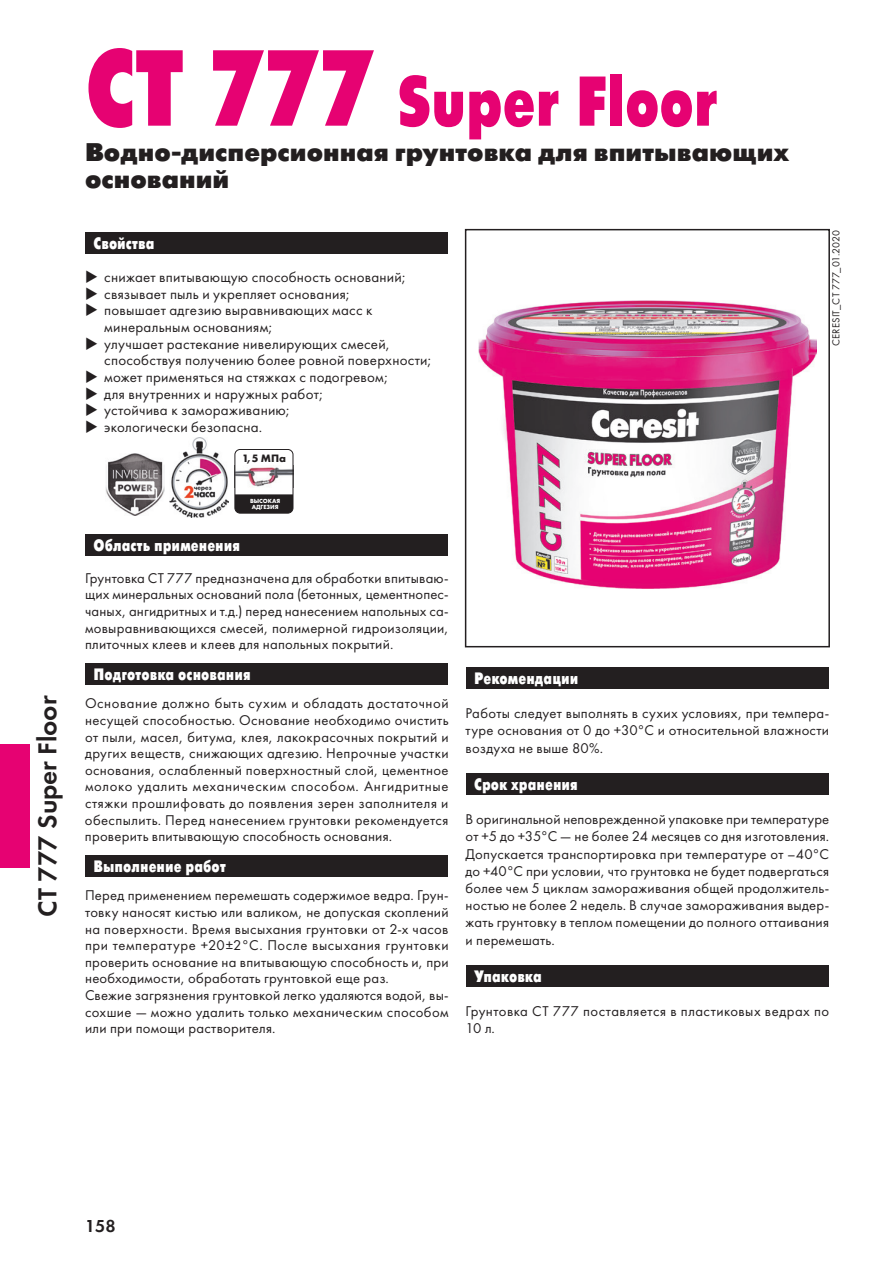
<style>
.page{position:relative;width:893px;height:1263px;background:#fff}
.page>*{position:absolute;margin:0;border:0;box-sizing:border-box;transform-origin:0 0}
.t1{font:70.2px "Futura Futuris Cond Extra Bold C";letter-spacing:-.015em;color:#e60272}
.t2{font:27px "Futura Demi C";color:#231f20}
.t3{font:25.5px/27px "Futura Futuris Black C";color:#231f20}
.t4{font:18px "Futura Demi C";color:#231f20}
.t5{font:16.5px "Futura Futuris Cond Extra Bold C";color:#fff}
.t6{font:15px/16.6px "Futura Book C";letter-spacing:.015em;color:#231f20}
.t7{font:14.7px/16.6px "Futura Book C";letter-spacing:.015em;color:#231f20;text-align:justify}
.t8{font:700 11.1px "Futura New";color:#231f20}
.t9{font:10.5px "Futura Book C";letter-spacing:.02em;color:#231f20}
.t10{font:700 6.15px/6.1px "Futura New";letter-spacing:-.01em;color:#fff}
.s1{font-size:107.7px}
</style>
<div class="page">
<div style="left:0;top:744px;width:30px;height:124px;background:#e60272"></div>
<div style="left:85px;top:232px;width:363px;height:22px;background:#231f20"></div>
<div style="left:85px;top:534px;width:363px;height:22px;background:#231f20"></div>
<div style="left:85px;top:663px;width:363px;height:22px;background:#231f20"></div>
<div style="left:85px;top:855px;width:363px;height:22px;background:#231f20"></div>
<div style="left:466px;top:667px;width:362px;height:22px;background:#231f20"></div>
<div style="left:466px;top:773px;width:362px;height:22px;background:#231f20"></div>
<div style="left:466px;top:965px;width:362px;height:22px;background:#231f20"></div>
<img style="left:478px;top:300px;width:338px;height:289px">
<div style="left:465px;top:229px;width:365px;height:418px;border:2px solid #231f20"></div>
<img style="left:105px;top:453px;width:59px;height:62px">
<img style="left:169px;top:437px;width:59px;height:81px">
<img style="left:236px;top:467px;width:55px;height:20px">
<div style="left:234px;top:449px;width:59px;height:64px;border:1px solid #231f20;border-radius:5px"></div>
<svg style="left:235px;top:494px;width:58px;height:19px"></svg>
<h2 class="t2" style="left:32px;top:917px;width:223px;rotate:-90deg">CT 777 Super Floor</h2>
<h1 class="t1" style="left:85px;top:63px;width:634px"><span class="s1">CT 777</span> Super Floor</h1>
<h3 class="t3" style="left:85px;top:139px;width:706px">Водно-дисперсионная грунтовка для впитывающих оснований</h3>
<p class="t5" style="left:94px;top:234px;width:62px">Свойства</p>
<p class="t6" style="left:104px;top:269px;width:329px">снижает впитывающую способность оснований; связывает пыль и укрепляет основания;<br>повышает адгезию выравнивающих масс к минеральным основаниям;<br>улучшает растекание нивелирующих смесей, способствуя получению более ровной поверхности; может применяться на стяжках с подогревом;<br>для внутренних и наружных работ;<br>устойчива к замораживанию;<br>экологически безопасна.</p>
<p class="t8" style="left:242px;top:452px;width:45px">1,5 МПа</p>
<p class="t10" style="left:250px;top:498px;width:32px">ВЫСОКАЯ<br>АДГЕЗИЯ</p>
<p class="t9" style="left:830px;top:346px;width:118px;rotate:-90deg">CERESIT_CT 777_01.2020</p>
<p class="t5" style="left:94px;top:536px;width:148px">Область применения</p>
<p class="t7" style="left:85px;top:570px;width:365px">Грунтовка CT 777 предназначена для обработки впитываю&shy;щих минеральных оснований пола (бетонных, цементнопес&shy;чаных, ангидритных и т.д.) перед нанесением напольных са&shy;мовыравнивающихся смесей, полимерной гидроизоляции, плиточных клеев и клеев для напольных покрытий.</p>
<p class="t5" style="left:94px;top:665px;width:159px">Подготовка основания</p>
<p class="t7" style="left:85px;top:695px;width:365px">Основание должно быть сухим и обладать достаточной несущей способностью. Основание необходимо очистить от пыли, масел, битума, клея, лакокрасочных покрытий и других веществ, снижающих адгезию. Непрочные участки основания, ослабленный поверхностный слой, цементное молоко удалить механическим способом. Ангидритные стяжки прошлифовать до появления зерен заполнителя и обеспылить. Перед нанесением грунтовки рекомендуется проверить впитывающую способность основания.</p>
<p class="t5" style="left:94px;top:857px;width:134px">Выполнение работ</p>
<p class="t7" style="left:85px;top:887px;width:365px;text-align:left">Перед применением перемешать содержимое ведра. Грун&shy;товку наносят кистью или валиком, не допуская скоплений на поверхности. Время высыхания грунтовки от 2-х часов при температуре +20±2°C. После высыхания грунтовки проверить основание на впитывающую способность и, при необходимости, обработать грунтовкой еще раз.<br>Свежие загрязнения грунтовкой легко удаляются водой, вы&shy;сохшие — можно удалить только механическим способом или при помощи растворителя.</p>
<p class="t5" style="left:474px;top:669px;width:106px">Рекомендации</p>
<p class="t7" style="left:466px;top:705px;width:365px;line-height:17.2px">Работы следует выполнять в сухих условиях, при темпера&shy;туре основания от 0 до +30°C и относительной влажности воздуха не выше 80%.</p>
<p class="t5" style="left:474px;top:775px;width:105px">Срок хранения</p>
<p class="t7" style="left:466px;top:811px;width:365px;line-height:17.2px">В оригинальной неповрежденной упаковке при температуре от +5 до +35°C — не более 24 месяцев со дня изготовления.<br>Допускается транспортировка при температуре от –40°C до +40°C при условии, что грунтовка не будет подвергаться более чем 5 циклам замораживания общей продолжитель&shy;ностью не более 2 недель. В случае замораживания выдер&shy;жать грунтовку в теплом помещении до полного оттаивания и перемешать.</p>
<p class="t5" style="left:474px;top:967px;width:69px">Упаковка</p>
<p class="t7" style="left:466px;top:1003px;width:365px;line-height:17.2px">Грунтовка CT 777 поставляется в пластиковых ведрах по<br>10 л.</p>
<p class="t4" style="left:85px;top:1215px;width:32px">158</p>
</div>
